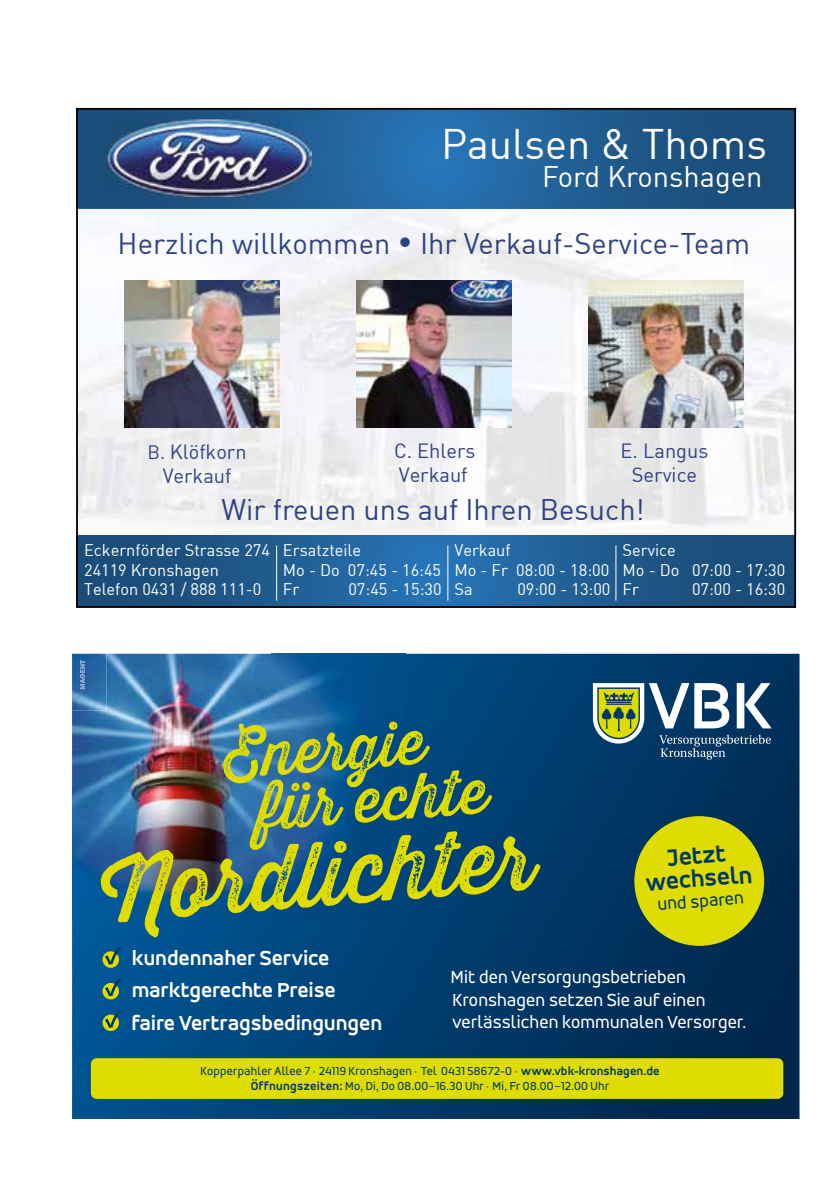
<style>
.page{position:relative;width:840px;height:1191px;background:#fff}
.page>*{position:absolute;margin:0;border:0;box-sizing:border-box;transform-origin:0 0}
.t1{font:88.2px "Thirsty Rough Reg Two";color:#dedc00}
.t2{font:61.6px/53.6px "Thirsty Rough Reg Two";color:#dedc00}
.t3{font:41.8px "DIN";color:#fff}
.t4{font:29.2px "DIN";color:#2e4382}
.t5{font:29.2px "DIN";color:#fff}
.t6{font:700 25px/22.8px "Accord Alt";color:#003869;text-align:center}
.t7{font:700 21.4px/32.4px "Accord Alt";color:#fff}
.t8{font:20.2px/24px "DIN";color:#2e4382;text-align:center}
.t9{font:18.4px/22.6px "Accord Alt";letter-spacing:.015em;color:#fff}
.t10{font:18.4px "Accord Alt";color:#003869}
.t11{font:16.6px/19.8px "DIN";color:#fff}
.t12{font:12.4px/15px "Accord Alt";letter-spacing:.025em;color:#003869;text-align:center}
.s1{font-size:19px}
.s2{font-weight:700}
</style>
<div class="page">
<svg style="left:72px;top:654px;width:727px;height:465px;background:#013c6d"></svg>
<img style="left:72px;top:654px;width:333px;height:265px">
<img style="left:72px;top:654px;width:34px;height:56px">
<svg style="left:80px;top:660px;width:5px;height:29px"></svg>
<svg style="left:592px;top:683px;width:179px;height:76px"></svg>
<div style="left:91px;top:1058px;width:691px;height:40px;background:#dedc00;border-radius:6px"></div>
<svg style="left:102px;top:951px;width:17px;height:16px"></svg>
<svg style="left:105px;top:946px;width:16px;height:18px"></svg>
<svg style="left:102px;top:983px;width:17px;height:16px"></svg>
<svg style="left:105px;top:978px;width:16px;height:18px"></svg>
<svg style="left:102px;top:1014px;width:17px;height:17px"></svg>
<svg style="left:105px;top:1009px;width:16px;height:18px"></svg>
<div style="left:634px;top:816px;width:129px;height:130px;background:#dedc00;border-radius:50%"></div>
<img style="left:79px;top:209px;width:713px;height:326px">
<svg style="left:79px;top:535px;width:713px;height:70px;background:#205c90"></svg>
<svg style="left:79px;top:111px;width:713px;height:98px;background:#205e94"></svg>
<img style="left:107px;top:119px;width:204px;height:77px">
<hr style="left:276px;top:545px;width:1px;height:55px;background:#fff">
<hr style="left:447px;top:545px;width:1px;height:55px;background:#fff">
<hr style="left:615px;top:545px;width:1px;height:55px;background:#fff">
<img style="left:124px;top:281px;width:155px;height:146px">
<img style="left:588px;top:281px;width:155px;height:146px">
<img style="left:356px;top:281px;width:155px;height:146px">
<div style="left:76px;top:108px;width:719px;height:500px;border:2px solid #000"></div>
<h3 class="t3" style="left:441px;top:118px;width:327px">Paulsen &amp; Thoms</h3>
<h3 class="t5" style="left:541px;top:158px;width:222px">Ford Kronshagen</h3>
<h3 class="t4" style="left:117px;top:225px;width:633px">Herzlich willkommen • Ihr Verkauf-Service-Team</h3>
<p class="t8" style="left:147px;top:439px;width:101px"><span class="s1">B.</span> Klöfkorn<br>Verkauf</p>
<p class="t8" style="left:620px;top:438px;width:89px">E. Langus<br>Service</p>
<p class="t8" style="left:394px;top:438px;width:83px;text-align:left">C. Ehlers<br>Verkauf</p>
<h3 class="t4" style="left:221px;top:491px;width:424px">Wir freuen uns auf Ihren Besuch!</h3>
<p class="t11" style="left:84px;top:539px;width:187px">Eckernförder Strasse 274<br>24119 Kronshagen<br>Telefon 0431 / 888 111-0</p>
<p class="t11" style="left:283px;top:539px;width:160px">Ersatzteile<br>Mo - Do 07:45 - 16:45<br>Fr</p>
<p class="t11" style="left:622px;top:539px;width:164px">Service<br>Mo - Do 07:00 - 17:30<br>Fr</p>
<p class="t11" style="left:454px;top:539px;width:156px">Verkauf<br>Mo - Fr 08:00 - 18:00<br>Sa</p>
<p class="t11" style="left:348px;top:579px;width:95px">07:45 - 15:30</p>
<p class="t11" style="left:517px;top:579px;width:95px">09:00 - 13:00</p>
<p class="t11" style="left:691px;top:579px;width:95px">07:00 - 16:30</p>
<h2 class="t2" style="left:252px;top:726px;width:232px;text-indent:-31px;rotate:-4deg">Energie für echte</h2>
<h1 class="t1" style="left:97px;top:824px;width:435px;rotate:-4deg">Nordlichter</h1>
<p class="t7" style="left:132px;top:941px;width:251px">kundennaher Service marktgerechte Preise faire Vertragsbedingungen</p>
<p class="t12" style="left:200px;top:1063px;width:460px">Kopperpahler Allee 7 · 24119 Kronshagen · Tel 0431 58672-0 · <span class="s2">www.vbk-kronshagen.de<br>Öffnungszeiten:</span> Mo, Di, Do 08.00–16.30 Uhr · Mi, Fr 08.00–12.00 Uhr</p>
<h3 class="t6" style="left:643px;top:848px;width:108px;rotate:-4deg">Jetzt wechseln</h3>
<p class="t10" style="left:656px;top:893px;width:87px;rotate:-4deg">und sparen</p>
<p class="t9" style="left:450px;top:965px;width:297px">Mit den Versorgungsbetrieben<br>Kronshagen setzen Sie auf einen verlässlichen kommunalen Versorger.</p>
</div>
